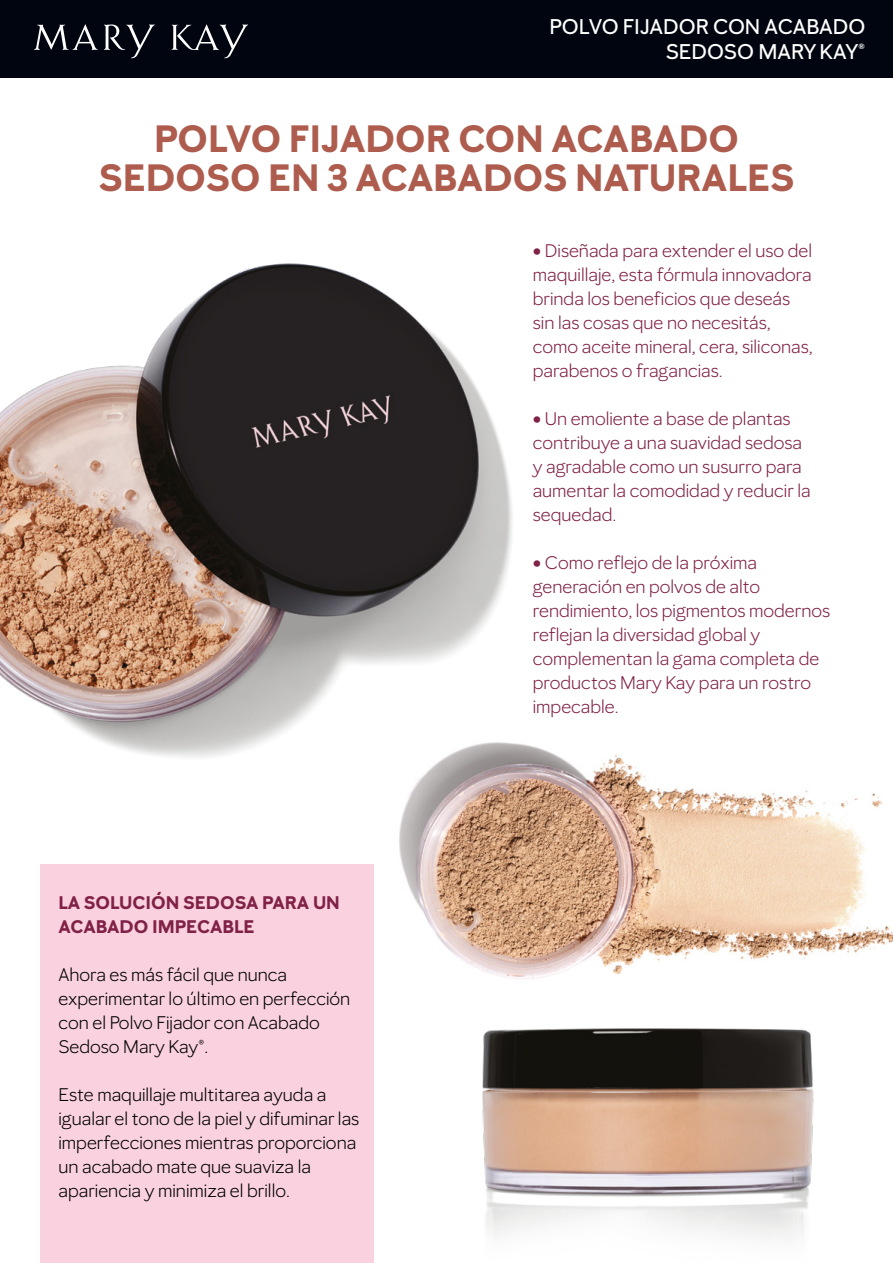
<style>
.page{position:relative;width:893px;height:1263px;background:#fff}
.page>*{position:absolute;margin:0;border:0;box-sizing:border-box;transform-origin:0 0}
.t1{font:700 37.5px/39px "Mary Kay Sans";color:#ad5c4d;text-align:center}
.t2{font:500 21px/25.2px "Mary Kay Sans";color:#fff;text-align:right}
.t3{font:18px/24px "Mary Kay Sans";color:#802147}
.t4{font:18px/24px "Mary Kay Sans";color:#000}
.t5{font:700 18px/24px "Mary Kay Sans";color:#802147}
</style>
<div class="page">
<div style="left:40px;top:865px;width:334px;height:398px;background:#fad1de"></div>
<div style="left:0;top:0;width:893px;height:78px;background:#00050f"></div>
<svg style="left:34px;top:24px;width:64px;height:26px"></svg>
<svg style="left:104px;top:24px;width:51px;height:34px"></svg>
<svg style="left:171px;top:24px;width:77px;height:34px"></svg>
<img style="left:0;top:263px;width:512px;height:602px">
<img style="left:378px;top:716px;width:178px;height:167px">
<img style="left:408px;top:755px;width:485px;height:483px">
<p class="t2" style="left:550px;top:14px;width:317px">POLVO FIJADOR CON ACABADO<br>SEDOSO MARY KAY®</p>
<h1 class="t1" style="left:99px;top:119px;width:697px">POLVO FIJADOR CON ACABADO<br>SEDOSO EN 3 ACABADOS NATURALES</h1>
<p class="t5" style="left:58px;top:890px;width:283px">LA SOLUCIÓN SEDOSA PARA UN<br>ACABADO IMPECABLE</p>
<p class="t4" style="left:58px;top:962px;width:293px">Ahora es más fácil que nunca experimentar lo último en perfección con el Polvo Fijador con Acabado<br>Sedoso Mary Kay®.</p>
<p class="t4" style="left:58px;top:1082px;width:302px">Este maquillaje multitarea ayuda a igualar el tono de la piel y difuminar las imperfecciones mientras proporciona un acabado mate que suaviza la apariencia y minimiza el brillo.</p>
<p class="t3" style="left:533px;top:238px;width:281px">• Diseñada para extender el uso del maquillaje, esta fórmula innovadora brinda los beneficios que deseás sin las cosas que no necesitás, como aceite mineral, cera, siliconas, parabenos o fragancias.</p>
<p class="t3" style="left:533px;top:406px;width:279px">• Un emoliente a base de plantas contribuye a una suavidad sedosa y agradable como un susurro para aumentar la comodidad y reducir la sequedad.</p>
<p class="t3" style="left:533px;top:550px;width:299px">• Como reflejo de la próxima generación en polvos de alto rendimiento, los pigmentos modernos reflejan la diversidad global y complementan la gama completa de productos Mary Kay para un rostro impecable.</p>
</div>
